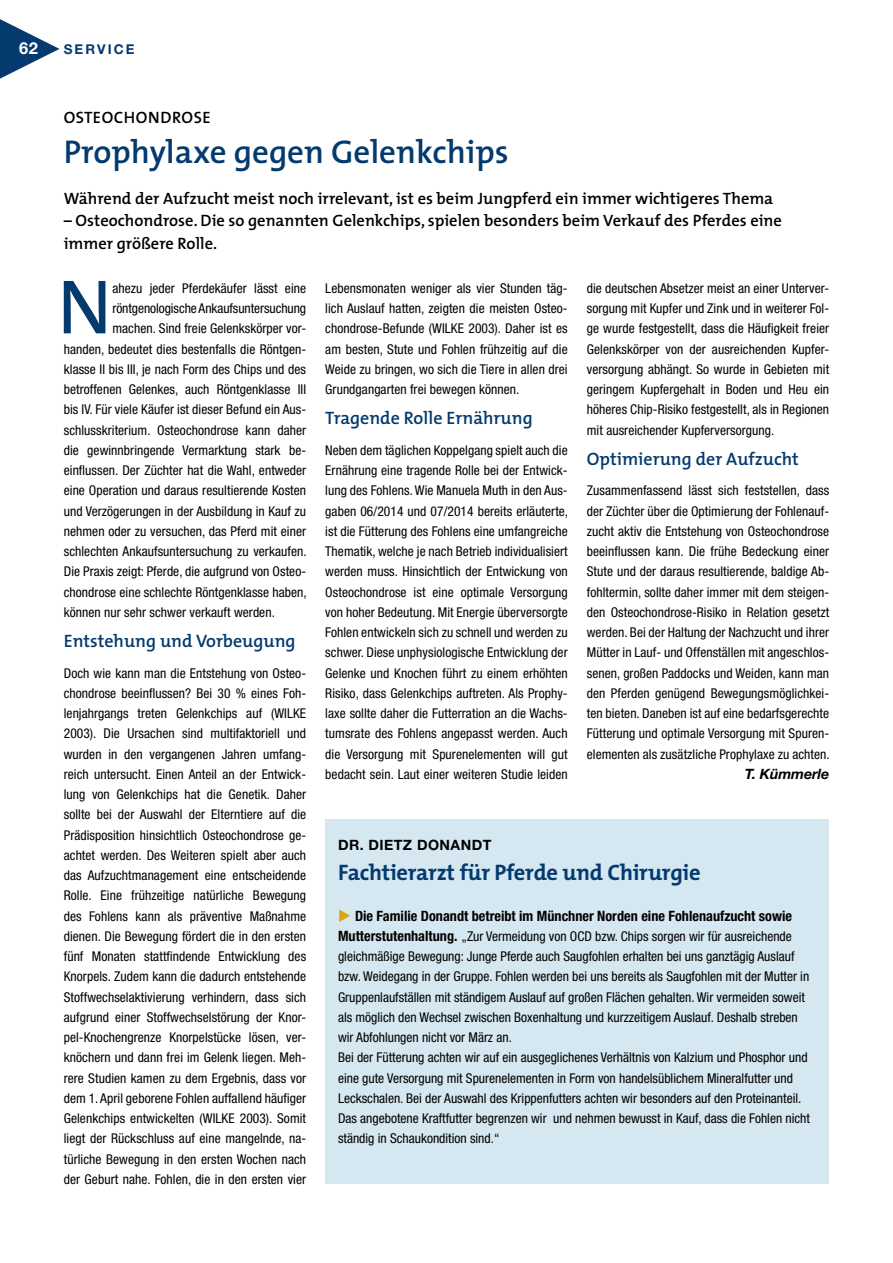
<style>
.page{position:relative;width:893px;height:1263px;background:#fff}
.page>*{position:absolute;margin:0;border:0;box-sizing:border-box;transform-origin:0 0}
.t1{font:77.55px "The Mix";color:#043a6e}
.t2{font:600 33px "The Mix";color:#043a6e}
.t3{font:700 22.5px "The Mix";letter-spacing:-.01em;color:#043a6e}
.t4{font:600 18px "The Mix";color:#043a6e}
.t5{font:600 16.5px/22.5px "The Mix";color:#000}
.t6{font:700 16.5px "Helvetica Neue LT Pro";color:#fff}
.t7{font:700 condensed 14.25px "Helvetica Neue LT Pro";color:#000}
.t8{font:700 14.25px "Helvetica Neue LT Pro";letter-spacing:.03em;color:#000}
.t9{font:italic 700 14.25px "Helvetica Neue LT Pro";letter-spacing:-.01em;color:#000}
.t10{font:condensed 13.5px/20.2px "Helvetica Neue LT Pro";letter-spacing:.005em;color:#000;text-align:justify}
.t11{font:700 13.5px "Helvetica Neue LT Pro";letter-spacing:.15em;color:#043a6e}
.s1{color:#dba410}
.s2{font-weight:700;font-size:14.25px}
</style>
<div class="page">
<svg style="left:0;top:19px;width:60px;height:60px"></svg>
<div style="left:325px;top:819px;width:504px;height:365px;background:#d5e7f0"></div>
<p class="t6" style="left:19px;top:38px;width:20px">62</p>
<p class="t11" style="left:64px;top:41px;width:72px">SERVICE</p>
<p class="t5" style="left:64px;top:105px;width:108px">Osteochondro</p>
<p class="t5" style="left:194px;top:105px;width:16px">se</p>
<h2 class="t2" style="left:64px;top:124px;width:446px">Prophylaxe gegen Gelenkchips</h2>
<p class="t5" style="left:64px;top:186px;width:711px">Während der Aufzucht meist noch irrelevant, ist es beim Jungpferd ein immer wichtigeres Thema</p>
<p class="t5" style="left:64px;top:209px;width:720px">– Osteochondrose. Die so genannten Gelenkchips, spielen besonders beim Verkauf des Pferdes eine immer größere Rolle.</p>
<h1 class="t1" style="left:57px;top:243px;width:56px">N</h1>
<p class="t10" style="left:112px;top:278px;width:195px">ahezu jeder Pferdekäufer lässt eine</p>
<p class="t10" style="left:112px;top:298px;width:195px">röntgenologische Ankaufsuntersuchung</p>
<p class="t10" style="left:112px;top:318px;width:195px">machen. Sind freie Gelenkskörper vor-</p>
<p class="t10" style="left:64px;top:339px;width:244px">handen, bedeutet dies bestenfalls die Röntgen-</p>
<p class="t10" style="left:64px;top:359px;width:244px">klasse II bis III, je nach Form des Chips und des</p>
<p class="t10" style="left:64px;top:379px;width:244px">betroffenen Gelenkes, auch Röntgenklasse III</p>
<p class="t10" style="left:64px;top:399px;width:244px">bis IV. Für viele Käufer ist dieser Befund ein Aus-</p>
<p class="t10" style="left:64px;top:420px;width:244px">schlusskriterium. Osteochondrose kann daher</p>
<p class="t10" style="left:64px;top:440px;width:244px">die gewinnbringende Vermarktung stark be-</p>
<p class="t10" style="left:64px;top:460px;width:244px">einflussen. Der Züchter hat die Wahl, entweder</p>
<p class="t10" style="left:64px;top:480px;width:244px">eine Operation und daraus resultierende Kosten</p>
<p class="t10" style="left:64px;top:501px;width:244px">und Verzögerungen in der Ausbildung in Kauf zu</p>
<p class="t10" style="left:64px;top:521px;width:244px">nehmen oder zu versuchen, das Pferd mit einer</p>
<p class="t10" style="left:64px;top:541px;width:244px">schlechten Ankaufsuntersuchung zu verkaufen.</p>
<p class="t10" style="left:64px;top:561px;width:244px">Die Praxis zeigt: Pferde, die aufgrund von Osteo-</p>
<p class="t10" style="left:64px;top:582px;width:244px">chondrose eine schlechte Röntgenklasse haben,</p>
<p class="t10" style="left:64px;top:602px;width:213px">können nur sehr schwer verkauft werden.</p>
<h3 class="t4" style="left:64px;top:626px;width:233px">Entstehung und Vorbeugung</h3>
<p class="t10" style="left:64px;top:663px;width:244px">Doch wie kann man die Entstehung von Osteo&shy;chondrose beeinflussen? Bei 30 % eines Foh&shy;lenjahrgangs treten Gelenkchips auf (WILKE 2003). Die Ursachen sind multifaktoriell und wurden in den vergangenen Jahren umfang&shy;reich untersucht. Einen Anteil an der Entwick&shy;lung von Gelenkchips hat die Genetik. Daher sollte bei der Auswahl der Elterntiere auf die Prädisposition hinsichtlich Osteochondrose ge&shy;achtet werden. Des Weiteren spielt aber auch das Aufzuchtmanagement eine entscheidende Rolle. Eine frühzeitige natürliche Bewegung des Fohlens kann als präventive Maßnahme dienen. Die Bewegung fördert die in den ersten fünf Monaten stattfindende Entwicklung des Knorpels. Zudem kann die dadurch entstehende Stoffwechselaktivierung verhindern, dass sich aufgrund einer Stoffwechselstörung der Knor&shy;pel-Knochengrenze Knorpelstücke lösen, ver&shy;knöchern und dann frei im Gelenk liegen. Meh&shy;rere Studien kamen zu dem Ergebnis, dass vor dem 1. April geborene Fohlen auffallend häufiger Gelenkchips entwickelten (WILKE 2003). Somit liegt der Rückschluss auf eine mangelnde, na&shy;türliche Bewegung in den ersten Wochen nach der Geburt nahe. Fohlen, die in den ersten vier</p>
<p class="t10" style="left:325px;top:278px;width:244px">Lebensmonaten weniger als vier Stunden täg&shy;lich Auslauf hatten, zeigten die meisten Osteo&shy;chondrose-Befunde (WILKE 2003). Daher ist es am besten, Stute und Fohlen frühzeitig auf die Weide zu bringen, wo sich die Tiere in allen drei Grundgangarten frei bewegen können.</p>
<h3 class="t4" style="left:325px;top:403px;width:209px">Tragende Rolle Ernährung</h3>
<p class="t10" style="left:325px;top:440px;width:244px">Neben dem täglichen Koppelgang spielt auch die Ernährung eine tragende Rolle bei der Entwick&shy;lung des Fohlens. Wie Manuela Muth in den Aus&shy;gaben 06/2014 und 07/2014 bereits erläuterte, ist die Fütterung des Fohlens eine umfangreiche Thematik, welche je nach Betrieb individualisiert werden muss. Hinsichtlich der Entwickung von Osteochondrose ist eine optimale Versorgung von hoher Bedeutung. Mit Energie überversorgte Fohlen entwickeln sich zu schnell und werden zu schwer. Diese unphysiologische Entwicklung der Gelenke und Knochen führt zu einem erhöhten Risiko, dass Gelenkchips auftreten. Als Prophy&shy;laxe sollte daher die Futterration an die Wachs&shy;tumsrate des Fohlens angepasst werden. Auch die Versorgung mit Spurenelementen will gut bedacht sein. Laut einer weiteren Studie leiden</p>
<p class="t10" style="left:587px;top:278px;width:244px">die deutschen Absetzer meist an einer Unterver&shy;sorgung mit Kupfer und Zink und in weiterer Fol&shy;ge wurde festgestellt, dass die Häufigkeit freier Gelenkskörper von der ausreichenden Kupfer&shy;versorgung abhängt. So wurde in Gebieten mit geringem Kupfergehalt in Boden und Heu ein höheres Chip-Risiko festgestellt, als in Regionen mit ausreichender Kupferversorgung.</p>
<h3 class="t4" style="left:587px;top:444px;width:214px">Optimierung der Aufzucht</h3>
<p class="t10" style="left:587px;top:480px;width:244px">Zusammenfassend lässt sich feststellen, dass der Züchter über die Optimierung der Fohlenauf&shy;zucht aktiv die Entstehung von Osteochondrose beeinflussen kann. Die frühe Bedeckung einer Stute und der daraus resultierende, baldige Ab&shy;fohltermin, sollte daher immer mit dem steigen&shy;den Osteochondrose-Risiko in Relation gesetzt werden. Bei der Haltung der Nachzucht und ihrer Mütter in Lauf- und Offenställen mit angeschlos&shy;senen, großen Paddocks und Weiden, kann man den Pferden genügend Bewegungsmöglichkei&shy;ten bieten. Daneben ist auf eine bedarfsgerechte Fütterung und optimale Versorgung mit Spuren&shy;elementen als zusätzliche Prophylaxe zu achten.</p>
<p class="t9" style="left:745px;top:765px;width:86px">T. Kümmerle</p>
<p class="t8" style="left:338px;top:836px;width:155px">DR. DIETZ DONANDT</p>
<h3 class="t3" style="left:338px;top:853px;width:364px">Fachtierarzt für Pferde und Chirurgie</h3>
<p class="t7" style="left:338px;top:907px;width:456px"><span class="s1">◆</span> Die Familie Donandt betreibt im Münchner Norden eine Fohlenaufzucht sowie</p>
<p class="t10" style="left:338px;top:926px;width:473px;text-align:left"><span class="s2">Mutterstutenhaltung.</span> „Zur Vermeidung von OCD bzw. Chips sorgen wir für ausreichende gleichmäßige Bewegung: Junge Pferde auch Saugfohlen erhalten bei uns ganztägig Auslauf bzw. Weidegang in der Gruppe. Fohlen werden bei uns bereits als Saugfohlen mit der Mutter in Gruppenlaufställen mit ständigem Auslauf auf großen Flächen gehalten. Wir vermeiden soweit als möglich den Wechsel zwischen Boxenhaltung und kurzzeitigem Auslauf. Deshalb streben wir Abfohlungen nicht vor März an.<br>Bei der Fütterung achten wir auf ein ausgeglichenes Verhältnis von Kalzium und Phosphor und eine gute Versorgung mit Spurenelementen in Form von handelsüblichem Mineralfutter und Leckschalen. Bei der Auswahl des Krippenfutters achten wir besonders auf den Proteinanteil.<br>Das angebotene Kraftfutter begrenzen wir und nehmen bewusst in Kauf, dass die Fohlen nicht ständig in Schaukondition sind.“</p>
</div>
